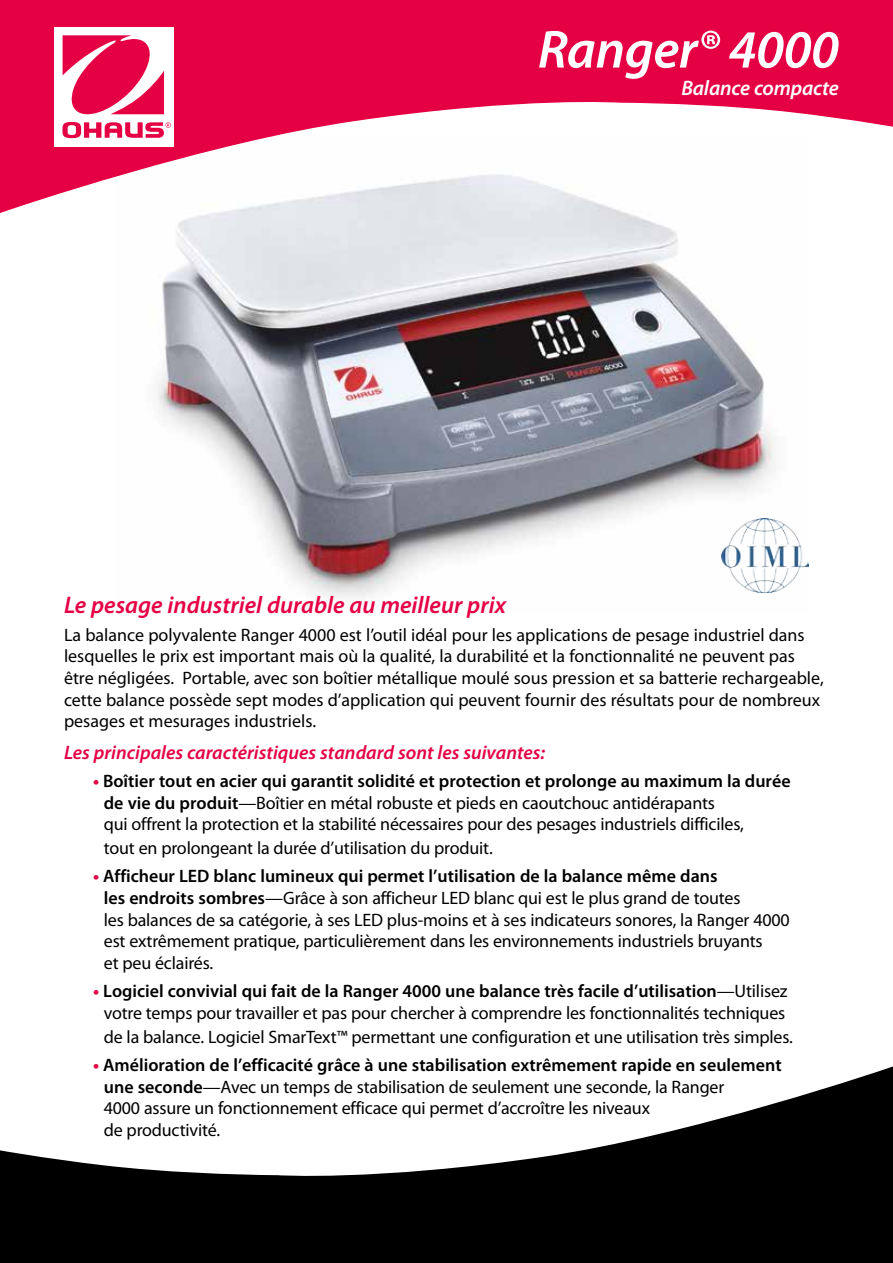
<style>
.page{position:relative;width:893px;height:1263px;background:#fff}
.page>*{position:absolute;margin:0;border:0;box-sizing:border-box;transform-origin:0 0}
.t1{font:italic 600 54px "Myriad Pro";letter-spacing:-.01em;color:#fff}
.t2{font:italic 600 24px "Myriad Pro";color:#e50043}
.t3{font:italic 600 21px "Myriad Pro";letter-spacing:-.01em;color:#fff}
.t4{font:italic 600 19.5px "Myriad Pro";color:#e50043}
.t5{font:18px/21.6px "Myriad Pro";letter-spacing:-.01em;color:#000}
.s1{font-weight:700;color:#e50043}
.s2{font-weight:600}
</style>
<div class="page">
<img style="left:158px;top:220px;width:616px;height:378px">
<svg style="left:0;top:0;width:893px;height:220px;fill:#e50043"></svg>
<div style="left:54px;top:27px;width:120px;height:119px;background:#fff"></div>
<svg style="left:62px;top:35px;width:109px;height:103px"></svg>
<svg style="left:0;top:1066px;width:893px;height:197px;fill:#000"></svg>
<img style="left:722px;top:519px;width:87px;height:73px">
<h1 class="t1" style="left:538px;top:15px;width:303px">Ranger® 4000</h1>
<p class="t3" style="left:681px;top:74px;width:159px">Balance compacte</p>
<h2 class="t2" style="left:64px;top:589px;width:443px">Le pesage industriel durable au meilleur prix</h2>
<p class="t5" style="left:64px;top:624px;width:761px">La balance polyvalente Ranger 4000 est l’outil idéal pour les applications de pesage industriel dans lesquelles le prix est important mais où la qualité, la durabilité et la fonctionnalité ne peuvent pas être négligées. Portable, avec son boîtier métallique moulé sous pression et sa batterie rechargeable, cette balance possède sept modes d’application qui peuvent fournir des résultats pour de nombreux pesages et mesurages industriels.</p>
<p class="t4" style="left:64px;top:740px;width:483px">Les principales caractéristiques standard sont les suivantes:</p>
<p class="t5" style="left:104px;top:770px;width:688px;text-indent:-11px"><span class="s1">•</span> <span class="s2">Boîtier tout en acier qui garantit solidité et protection et prolonge au maximum la durée de vie du produit</span>—Boîtier en métal robuste et pieds en caoutchouc antidérapants<br>qui offrent la protection et la stabilité nécessaires pour des pesages industriels difficiles,</p>
<p class="t5" style="left:104px;top:837px;width:390px">tout en prolongeant la durée d’utilisation du produit.</p>
<p class="t5" style="left:104px;top:865px;width:687px;text-indent:-11px"><span class="s1">•</span> <span class="s2">Afficheur LED blanc lumineux qui permet l’utilisation de la balance même dans<br>les endroits sombres</span>—Grâce à son afficheur LED blanc qui est le plus grand de toutes<br>les balances de sa catégorie, à ses LED plus-moins et à ses indicateurs sonores, la Ranger 4000 est extrêmement pratique, particulièrement dans les environnements industriels bruyants<br>et peu éclairés.</p>
<p class="t5" style="left:93px;top:980px;width:696px;text-align:center"><span class="s1">•</span> <span class="s2">Logiciel convivial qui fait de la Ranger 4000 une balance très facile d’utilisation</span>—Utilisez votre temps pour travailler et pas pour chercher à comprendre les fonctionnalités techniques</p>
<p class="t5" style="left:104px;top:1026px;width:691px">de la balance. Logiciel SmarText™ permettant une configuration et une utilisation très simples.</p>
<p class="t5" style="left:104px;top:1054px;width:679px;text-indent:-11px"><span class="s1">•</span> <span class="s2">Amélioration de l’efficacité grâce à une stabilisation extrêmement rapide en seulement une seconde</span>—Avec un temps de stabilisation de seulement une seconde, la Ranger<br>4000 assure un fonctionnement efficace qui permet d’accroître les niveaux<br>de productivité.</p>
</div>
